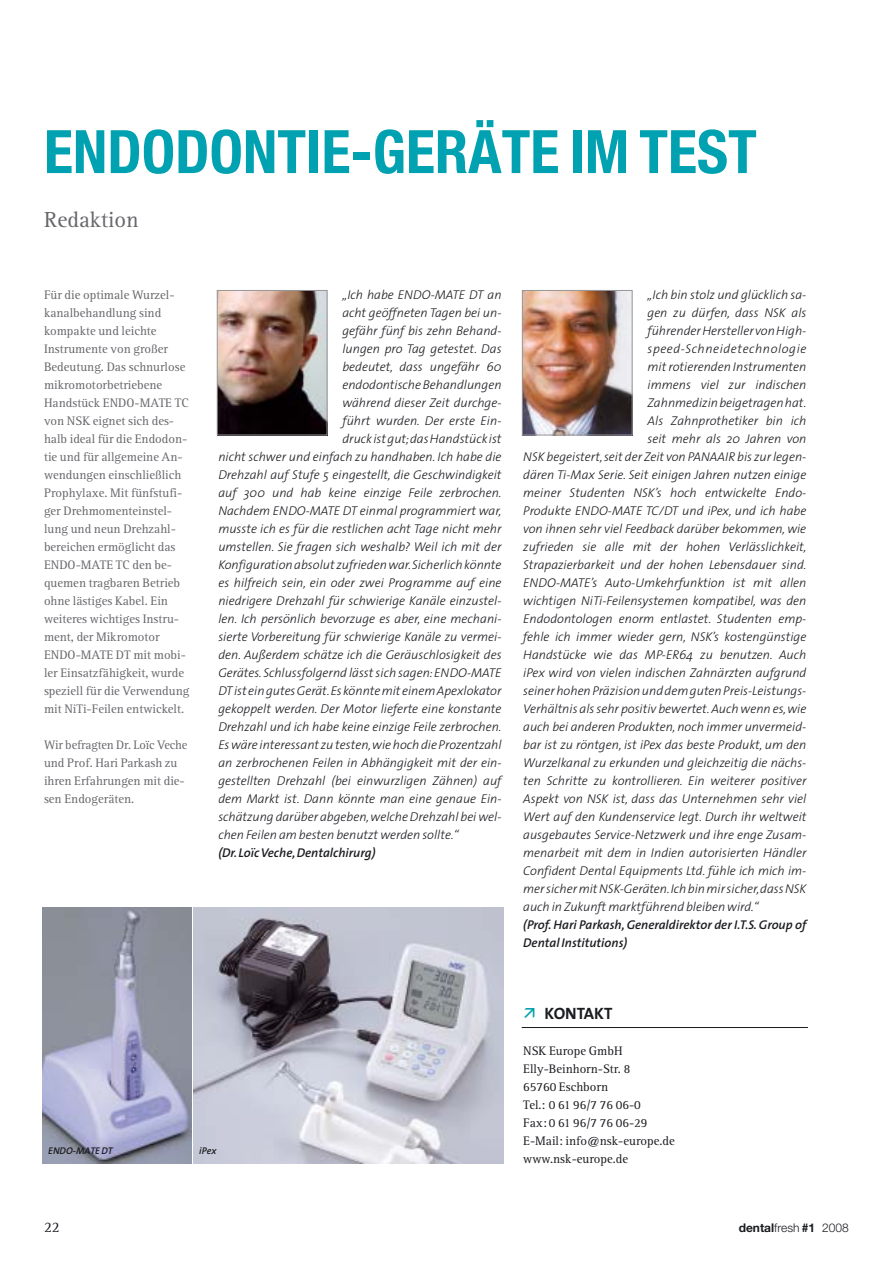
<style>
.page{position:relative;width:893px;height:1263px;background:#fff}
.page>*{position:absolute;margin:0;border:0;box-sizing:border-box;transform-origin:0 0}
.t1{font:700 condensed 60px "Helvetica Neue";color:#00a1b0}
.t2{font:22.5px "Rotis Serif";color:#67666b}
.t3{font:700 16.5px "The Sans";letter-spacing:-.005em;color:#1b1c20}
.t4{font:15px "Rotis Serif";color:#1b1c20}
.t5{font:italic 300 12.75px "The Sans";color:#1b1c20}
.t6{font:12.75px/18px "Rotis Serif";color:#67666b}
.t7{font:12.75px/18px "Rotis Serif";color:#1b1c20}
.t8{font:italic 600 12.75px/18px "The Sans";color:#1b1c20}
.t9{font:italic 300 12.75px "The Sans";letter-spacing:.045em;color:#1b1c20}
.t10{font:300 12px "Helvetica Neue";color:#1b1c20}
.t11{font:italic 600 9.75px "The Sans";color:#1b1c20}
.s1{font-weight:700}
</style>
<div class="page">
<img style="left:219px;top:292px;width:106px;height:141px">
<div style="left:217px;top:290px;width:110px;height:145px;border:1px solid #97979b"></div>
<img style="left:524px;top:292px;width:106px;height:141px">
<div style="left:522px;top:290px;width:110px;height:145px;border:1px solid #97979b"></div>
<img style="left:193px;top:908px;width:310px;height:255px">
<img style="left:43px;top:908px;width:148px;height:255px">
<hr style="left:522px;top:1027px;width:286px;height:1px;background:#1b1c20">
<h1 class="t1" style="left:44px;top:130px;width:714px">ENDODONTIE-GERÄTE IM TEST</h1>
<h2 class="t2" style="left:44px;top:211px;width:96px">Redaktion</h2>
<p class="t6" style="left:44px;top:287px;width:147px">Für die optimale Wurzel&shy;kanalbehandlung sind kompakte und leichte<br>Instrumente von großer<br>Bedeutung. Das schnurlose mikromotorbetriebene<br>Handstück ENDO-MATE TC von NSK eignet sich des&shy;halb ideal für die Endodon&shy;tie und für allgemeine An&shy;wendungen einschließlich<br>Prophylaxe. Mit fünfstufi&shy;ger Drehmomenteinstel&shy;lung und neun Drehzahl&shy;bereichen ermöglicht das<br>ENDO-MATE TC den be&shy;quemen tragbaren Betrieb ohne lästiges Kabel. Ein weiteres wichtiges Instru&shy;ment, der Mikromotor<br>ENDO-MATE DT mit mobi&shy;ler Einsatzfähigkeit, wurde speziell für die Verwendung mit NiTi-Feilen entwickelt.</p>
<p class="t6" style="left:44px;top:737px;width:145px">Wir befragten Dr. Loïc Veche und Prof. Hari Parkash zu ihren Erfahrungen mit die&shy;sen Endogeräten.</p>
<p class="t5" style="left:342px;top:290px;width:161px">„Ich habe ENDO-MATE DT an</p>
<p class="t5" style="left:342px;top:308px;width:161px">acht geöffneten Tagen bei un-</p>
<p class="t5" style="left:342px;top:326px;width:161px">gefähr fünf bis zehn Behand-</p>
<p class="t5" style="left:342px;top:344px;width:161px">lungen pro Tag getestet. Das</p>
<p class="t5" style="left:342px;top:362px;width:161px">bedeutet, dass ungefähr 60</p>
<p class="t5" style="left:342px;top:380px;width:161px">endodontische Behandlungen</p>
<p class="t5" style="left:342px;top:398px;width:161px">während dieser Zeit durchge-</p>
<p class="t5" style="left:342px;top:416px;width:161px">führt wurden. Der erste Ein-</p>
<p class="t5" style="left:342px;top:434px;width:161px">druck ist gut;das Handstück ist</p>
<p class="t5" style="left:218px;top:452px;width:285px">nicht schwer und einfach zu handhaben. Ich habe die</p>
<p class="t5" style="left:218px;top:470px;width:285px">Drehzahl auf Stufe 5 eingestellt, die Geschwindigkeit</p>
<p class="t5" style="left:218px;top:488px;width:285px">auf 300 und hab keine einzige Feile zerbrochen.</p>
<p class="t5" style="left:218px;top:506px;width:285px">Nachdem ENDO-MATE DT einmal programmiert war,</p>
<p class="t5" style="left:218px;top:524px;width:285px">musste ich es für die restlichen acht Tage nicht mehr</p>
<p class="t5" style="left:218px;top:542px;width:285px">umstellen. Sie fragen sich weshalb? Weil ich mit der</p>
<p class="t5" style="left:218px;top:560px;width:285px">Konfiguration absolut zufrieden war.Sicherlich könnte</p>
<p class="t5" style="left:218px;top:578px;width:285px">es hilfreich sein, ein oder zwei Programme auf eine</p>
<p class="t5" style="left:218px;top:596px;width:285px">niedrigere Drehzahl für schwierige Kanäle einzustel-</p>
<p class="t5" style="left:218px;top:614px;width:285px">len. Ich persönlich bevorzuge es aber, eine mechani-</p>
<p class="t5" style="left:218px;top:632px;width:285px">sierte Vorbereitung für schwierige Kanäle zu vermei-</p>
<p class="t5" style="left:218px;top:650px;width:285px">den. Außerdem schätze ich die Geräuschlosigkeit des</p>
<p class="t5" style="left:218px;top:668px;width:285px">Gerätes. Schlussfolgernd lässt sich sagen:ENDO-MATE</p>
<p class="t5" style="left:218px;top:686px;width:285px">DT ist ein gutes Gerät.Es könnte mit einem Apexlokator</p>
<p class="t5" style="left:218px;top:704px;width:285px">gekoppelt werden. Der Motor lieferte eine konstante</p>
<p class="t5" style="left:218px;top:722px;width:285px">Drehzahl und ich habe keine einzige Feile zerbrochen.</p>
<p class="t5" style="left:218px;top:740px;width:285px">Es wäre interessant zu testen,wie hoch die Prozentzahl</p>
<p class="t5" style="left:218px;top:758px;width:285px">an zerbrochenen Feilen in Abhängigkeit mit der ein-</p>
<p class="t5" style="left:218px;top:776px;width:285px">gestellten Drehzahl (bei einwurzligen Zähnen) auf</p>
<p class="t5" style="left:218px;top:794px;width:285px">dem Markt ist. Dann könnte man eine genaue Ein-</p>
<p class="t5" style="left:218px;top:812px;width:285px">schätzung darüber abgeben,welche Drehzahl bei wel-</p>
<p class="t5" style="left:218px;top:830px;width:242px">chen Feilen am besten benutzt werden sollte.“</p>
<p class="t8" style="left:218px;top:845px;width:159px">(Dr. Loïc Veche,Dentalchirurg)</p>
<p class="t5" style="left:647px;top:290px;width:160px">„Ich bin stolz und glücklich sa-</p>
<p class="t5" style="left:647px;top:308px;width:160px">gen zu dürfen, dass NSK als</p>
<p class="t5" style="left:647px;top:326px;width:160px">führender Hersteller von High-</p>
<p class="t9" style="left:647px;top:344px;width:160px">speed-Schneidetechnologie</p>
<p class="t5" style="left:647px;top:362px;width:160px">mit rotierenden Instrumenten</p>
<p class="t5" style="left:647px;top:380px;width:160px">immens viel zur indischen</p>
<p class="t5" style="left:647px;top:398px;width:160px">Zahnmedizin beigetragen hat.</p>
<p class="t5" style="left:647px;top:416px;width:160px">Als Zahnprothetiker bin ich</p>
<p class="t5" style="left:647px;top:434px;width:160px">seit mehr als 20 Jahren von</p>
<p class="t5" style="left:523px;top:452px;width:285px">NSK begeistert,seit der Zeit von PANAAIR bis zur legen-</p>
<p class="t5" style="left:523px;top:470px;width:285px">dären Ti-Max Serie. Seit einigen Jahren nutzen einige</p>
<p class="t5" style="left:523px;top:488px;width:285px">meiner Studenten NSK’s hoch entwickelte Endo-</p>
<p class="t5" style="left:523px;top:506px;width:285px">Produkte ENDO-MATE TC/DT und iPex, und ich habe</p>
<p class="t5" style="left:523px;top:524px;width:285px">von ihnen sehr viel Feedback darüber bekommen, wie</p>
<p class="t5" style="left:523px;top:542px;width:285px">zufrieden sie alle mit der hohen Verlässlichkeit,</p>
<p class="t5" style="left:523px;top:560px;width:285px">Strapazierbarkeit und der hohen Lebensdauer sind.</p>
<p class="t5" style="left:523px;top:578px;width:285px">ENDO-MATE’s Auto-Umkehrfunktion ist mit allen</p>
<p class="t5" style="left:523px;top:596px;width:285px">wichtigen NiTi-Feilensystemen kompatibel, was den</p>
<p class="t5" style="left:523px;top:614px;width:285px">Endodontologen enorm entlastet. Studenten emp-</p>
<p class="t5" style="left:523px;top:632px;width:285px">fehle ich immer wieder gern, NSK’s kostengünstige</p>
<p class="t5" style="left:523px;top:650px;width:285px">Handstücke wie das MP-ER64 zu benutzen. Auch</p>
<p class="t5" style="left:523px;top:668px;width:285px">iPex wird von vielen indischen Zahnärzten aufgrund</p>
<p class="t5" style="left:523px;top:686px;width:285px">seiner hohen Präzision und dem guten Preis-Leistungs-</p>
<p class="t5" style="left:523px;top:704px;width:285px">Verhältnis als sehr positiv bewertet. Auch wenn es, wie</p>
<p class="t5" style="left:523px;top:722px;width:285px">auch bei anderen Produkten, noch immer unvermeid-</p>
<p class="t5" style="left:523px;top:740px;width:285px">bar ist zu röntgen, ist iPex das beste Produkt, um den</p>
<p class="t5" style="left:523px;top:758px;width:285px">Wurzelkanal zu erkunden und gleichzeitig die nächs-</p>
<p class="t5" style="left:523px;top:776px;width:285px">ten Schritte zu kontrollieren. Ein weiterer positiver</p>
<p class="t5" style="left:523px;top:794px;width:285px">Aspekt von NSK ist, dass das Unternehmen sehr viel</p>
<p class="t5" style="left:523px;top:812px;width:285px">Wert auf den Kundenservice legt. Durch ihr weltweit</p>
<p class="t5" style="left:523px;top:830px;width:285px">ausgebautes Service-Netzwerk und ihre enge Zusam-</p>
<p class="t5" style="left:523px;top:848px;width:285px">menarbeit mit dem in Indien autorisierten Händler</p>
<p class="t5" style="left:523px;top:866px;width:285px">Confident Dental Equipments Ltd. fühle ich mich im-</p>
<p class="t5" style="left:523px;top:884px;width:285px">mer sicher mit NSK-Geräten.Ich bin mir sicher,dass NSK</p>
<p class="t5" style="left:523px;top:902px;width:237px">auch in Zukunft marktführend bleiben wird.“</p>
<p class="t8" style="left:523px;top:917px;width:285px">(Prof. Hari Parkash, Generaldirektor der I.T.S. Group of<br>Dental Institutions)</p>
<p class="t11" style="left:48px;top:1147px;width:66px">ENDO-MATE DT</p>
<p class="t11" style="left:199px;top:1147px;width:19px">iPex</p>
<p class="t3" style="left:544px;top:1007px;width:70px">KONTAKT</p>
<p class="t7" style="left:523px;top:1043px;width:153px">NSK Europe GmbH<br>Elly-Beinhorn-Str. 8<br>65760 Eschborn<br>Tel.: 0 61 96/7 76 06-0<br>Fax:0 61 96/7 76 06-29<br>E-Mail: info@nsk-europe.de www.nsk-europe.de</p>
<p class="t4" style="left:44px;top:1222px;width:17px">22</p>
<p class="t10" style="left:739px;top:1224px;width:112px"><span class="s1">dental</span>fresh <span class="s1">#1</span> 2008</p>
</div>
